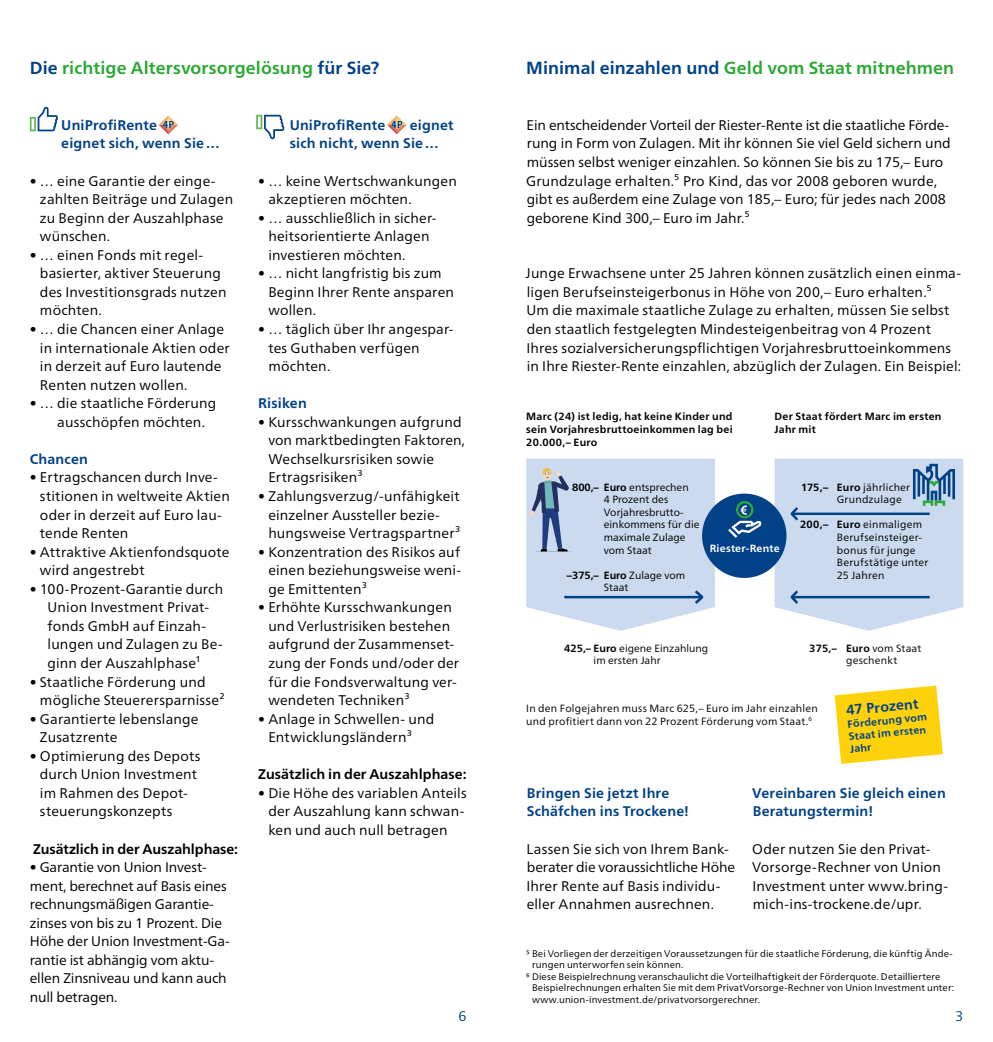
<style>
.page{position:relative;width:993px;height:1042px;background:#fff}
.page>*{position:absolute;margin:0;border:0;box-sizing:border-box;transform-origin:0 0}
.t1{font:17.5px "Frutiger Neuefuer UI Bold";letter-spacing:.005em;color:#2ea836}
.t2{font:14px/18.6px "Frutiger Neuefuer UI Book";letter-spacing:.01em;color:#000}
.t3{font:14px/18.6px "Frutiger Neuefuer UI Book";letter-spacing:-.01em;color:#000}
.t4{font:14px/18.6px "Frutiger Neuefuer UI Bold";letter-spacing:.015em;color:#004187}
.t5{font:14px "Frutiger Neuefuer UI Bold";color:#000}
.t6{font:14px "Frutiger Neuefuer UI Book";color:#004187}
.t7{font:10.5px/12.6px "Frutiger Neuefuer UI Book";letter-spacing:.02em;color:#000}
.t8{font:10.5px/12.6px "Frutiger Neuefuer UI Bold";letter-spacing:.025em;color:#000}
.t9{font:10.5px/12.6px "Frutiger Neuefuer UI Book";color:#000}
.t10{font:10.5px/12.4px "Frutiger Neuefuer UI Bold";color:#004187}
.t11{font:10.5px "Frutiger Neuefuer UI Bold";letter-spacing:.025em;color:#fff}
.t12{font:9.62px "Frutiger Neuefuer UI Book";letter-spacing:.01em;color:#000}
.s1{color:#004187}
.s2{font-family:"Frutiger Neuefuer UI Bold"}
.s3{font-family:"Frutiger Neuefuer UI Book"}
</style>
<div class="page">
<svg style="left:159px;top:116px;width:19px;height:18px"></svg>
<svg style="left:387px;top:116px;width:19px;height:18px"></svg>
<svg style="left:30px;top:107px;width:28px;height:24px"></svg>
<svg style="left:256px;top:115px;width:28px;height:24px"></svg>
<svg style="left:834px;top:685px;width:108px;height:79px"></svg>
<svg style="left:774px;top:458px;width:188px;height:173px;background:#c5d5e9"></svg>
<svg style="left:526px;top:458px;width:188px;height:173px;background:#c6d5e9"></svg>
<div style="left:701px;top:493px;width:85px;height:85px;background:#004187;border-radius:50%"></div>
<svg style="left:728px;top:501px;width:33px;height:37px"></svg>
<p class="t1" style="left:30px;top:58px;width:351px"><span class="s1">Die</span> richtige Altersvorsorgelösung <span class="s1">für Sie?</span></p>
<p class="t4" style="left:61px;top:116px;width:160px">UniProfiRente<br>eignet sich, wenn Sie…</p>
<p class="t2" style="left:40px;top:171px;width:195px;text-indent:-10px">• … eine Garantie der einge&shy;zahlten Beiträge und Zulagen zu Beginn der Auszahlphase wünschen.</p>
<p class="t2" style="left:40px;top:245px;width:188px;text-indent:-10px">• … einen Fonds mit regel&shy;basierter, aktiver Steuerung des Investitionsgrads nutzen möchten.</p>
<p class="t2" style="left:40px;top:320px;width:191px;text-indent:-10px">• … die Chancen einer Anlage in internationale Aktien oder in derzeit auf Euro lautende<br>Renten nutzen wollen.</p>
<p class="t2" style="left:57px;top:394px;width:160px;text-indent:-27px">• … die staatliche Förderung ausschöpfen möchten.</p>
<p class="t4" style="left:30px;top:450px;width:60px">Chancen</p>
<p class="t2" style="left:40px;top:468px;width:191px;text-indent:-10px">• Ertragschancen durch Inve&shy;stitionen in weltweite Aktien oder in derzeit auf Euro lau&shy;tende Renten</p>
<p class="t2" style="left:40px;top:542px;width:191px;text-indent:-10px">• Attraktive Aktienfondsquote wird angestrebt</p>
<p class="t2" style="left:48px;top:579px;width:177px;text-indent:-18px">• 100-Prozent-Garantie durch<br>Union Investment Privat&shy;fonds GmbH auf Einzah&shy;lungen und Zulagen zu Be&shy;ginn der Auszahlphase¹</p>
<p class="t2" style="left:40px;top:672px;width:186px;text-indent:-10px">• Staatliche Förderung und mögliche Steuerersparnisse²</p>
<p class="t2" style="left:40px;top:709px;width:160px;text-indent:-10px">• Garantierte lebenslange<br>Zusatzrente</p>
<p class="t2" style="left:40px;top:746px;width:162px;text-indent:-10px">• Optimierung des Depots durch Union Investment im Rahmen des Depot-- steuerungskonzepts</p>
<p class="t5" style="left:33px;top:840px;width:206px">Zusätzlich in der Auszahlphase:</p>
<p class="t3" style="left:30px;top:858px;width:201px">• Garantie von Union Invest&shy;ment, berechnet auf Basis eines rechnungsmäßigen Garantie&shy;zinses von bis zu 1 Prozent. Die<br>Höhe der Union Investment-Ga&shy;rantie ist abhängig vom aktu&shy;ellen Zinsniveau und kann auch null betragen.</p>
<p class="t4" style="left:289px;top:116px;width:97px">UniProfiRente</p>
<p class="t4" style="left:289px;top:116px;width:165px;text-indent:120px">eignet sich nicht, wenn Sie…</p>
<p class="t2" style="left:268px;top:171px;width:190px;text-indent:-10px">• … keine Wertschwankungen akzeptieren möchten.</p>
<p class="t2" style="left:268px;top:208px;width:170px;text-indent:-10px">• … ausschließlich in sicher&shy;heitsorientierte Anlagen investieren möchten.</p>
<p class="t2" style="left:268px;top:264px;width:187px;text-indent:-10px">• … nicht langfristig bis zum<br>Beginn Ihrer Rente ansparen wollen.</p>
<p class="t2" style="left:268px;top:320px;width:187px;text-indent:-10px">• … täglich über Ihr angespar&shy;tes Guthaben verfügen möchten.</p>
<p class="t4" style="left:258px;top:394px;width:50px">Risiken</p>
<p class="t2" style="left:268px;top:412px;width:198px;text-indent:-10px">• Kursschwankungen aufgrund von marktbedingten Faktoren,<br>Wechselkursrisiken sowie<br>Ertragsrisiken³</p>
<p class="t2" style="left:268px;top:487px;width:194px;text-indent:-10px">• Zahlungsverzug/-unfähigkeit einzelner Aussteller bezie&shy;hungsweise Vertragspartner³</p>
<p class="t2" style="left:268px;top:542px;width:194px;text-align:justify;text-indent:-10px">• Konzentration des Risikos auf einen beziehungsweise weni&shy;ge Emittenten³</p>
<p class="t2" style="left:268px;top:598px;width:192px;text-indent:-10px">• Erhöhte Kursschwankungen und Verlustrisiken bestehen aufgrund der Zusammenset&shy;zung der Fonds und/oder der für die Fondsverwaltung ver&shy;wendeten Techniken³</p>
<p class="t2" style="left:268px;top:709px;width:167px;text-indent:-10px">• Anlage in Schwellen- und<br>Entwicklungsländern³</p>
<p class="t5" style="left:258px;top:766px;width:210px">Zusätzlich in der Auszahlphase:</p>
<p class="t2" style="left:268px;top:783px;width:200px;text-indent:-10px">• Die Höhe des variablen Anteils der Auszahlung kann schwan&shy;ken und auch null betragen</p>
<p class="t1" style="left:526px;top:58px;width:429px"><span class="s1">Minimal einzahlen und</span> Geld vom Staat mitnehmen</p>
<p class="t2" style="left:526px;top:116px;width:426px">Ein entscheidender Vorteil der Riester-Rente ist die staatliche Förde&shy;rung in Form von Zulagen. Mit ihr können Sie viel Geld sichern und müssen selbst weniger einzahlen. So können Sie bis zu 175,– Euro Grundzulage erhalten.⁵ Pro Kind, das vor 2008 geboren wurde, gibt es außerdem eine Zulage von 185,– Euro; für jedes nach 2008 geborene Kind 300,– Euro im Jahr.⁵</p>
<p class="t2" style="left:525px;top:264px;width:437px">Junge Erwachsene unter 25 Jahren können zusätzlich einen einma&shy;ligen Berufseinsteigerbonus in Höhe von 200,– Euro erhalten.⁵<br>Um die maximale staatliche Zulage zu erhalten, müssen Sie selbst den staatlich festgelegten Mindesteigenbeitrag von 4 Prozent Ihres sozialversicherungspflichtigen Vorjahresbruttoeinkommens in Ihre Riester-Rente einzahlen, abzüglich der Zulagen. Ein Beispiel:</p>
<p class="t8" style="left:526px;top:410px;width:208px;text-align:justify">Marc (24) ist ledig, hat keine Kinder und sein Vorjahresbruttoeinkommen lag bei 20.000,– Euro</p>
<p class="t8" style="left:774px;top:410px;width:168px">Der Staat fördert Marc im ersten<br>Jahr mit</p>
<p class="t9" style="left:603px;top:480px;width:97px;text-indent:-32px"><span class="s2">800,– Euro</span> entsprechen<br>4 Prozent des<br>Vorjahresbrutto&shy;einkommens für die maximale Zulage vom Staat</p>
<p class="t8" style="left:566px;top:569px;width:120px">–375,– Euro <span class="s3">Zulage vom</span></p>
<p class="t7" style="left:603px;top:581px;width:26px">Staat</p>
<p class="t11" style="left:709px;top:542px;width:72px">Riester-Rente</p>
<p class="t7" style="left:836px;top:480px;width:75px;text-indent:-36px"><span class="s2">175,– Euro</span> jährlicher<br>Grundzulage</p>
<p class="t7" style="left:836px;top:518px;width:93px;text-indent:-37px"><span class="s2">200,– Euro</span> einmaligem<br>Berufseinsteiger&shy;bonus für junge<br>Berufstätige unter<br>25 Jahren</p>
<p class="t9" style="left:593px;top:642px;width:116px;text-indent:-29px"><span class="s2">425,– Euro</span> eigene Einzahlung im ersten Jahr</p>
<p class="t8" style="left:809px;top:642px;width:114px">375,– Euro <span class="s3">vom Staat</span></p>
<p class="t7" style="left:845px;top:654px;width:53px">geschenkt</p>
<p class="t7" style="left:526px;top:702px;width:293px">In den Folgejahren muss Marc 625,– Euro im Jahr einzahlen und profitiert dann von 22 Prozent Förderung vom Staat.<sup>6</sup></p>
<p class="t4" style="left:845px;top:701px;width:74px;rotate:-6deg">4 7 Prozent</p>
<p class="t10" style="left:846px;top:718px;width:81px;rotate:-6deg">Förderung vom<br>Staat im ersten<br>Jahr</p>
<p class="t4" style="left:752px;top:783px;width:195px">Vereinbaren Sie gleich einen<br>Beratungstermin!</p>
<p class="t2" style="left:752px;top:839px;width:196px">Oder nutzen Sie den Privat-<br>Vorsorge-Rechner von Union<br>Investment unter www.bring&shy;mich-ins-trockene.de/upr.</p>
<p class="t12" style="left:526px;top:947px;width:427px">5 Bei Vorliegen der derzeitigen Voraussetzungen für die staatliche Förderung, die künftig Ände-</p>
<p class="t12" style="left:532px;top:959px;width:153px">rungen unterworfen sein können.</p>
<p class="t12" style="left:526px;top:970px;width:415px">6 Diese Beispielrechnung veranschaulicht die Vorteilhaftigkeit der Förderquote. Detailliertere</p>
<p class="t12" style="left:532px;top:982px;width:424px">Beispielrechnungen erhalten Sie mit dem PrivatVorsorge-Rechner von Union Investment unter:</p>
<p class="t12" style="left:532px;top:993px;width:229px">www.union-investment.de/privatvorsorgerechner.</p>
<p class="t4" style="left:526px;top:783px;width:164px">Bringen Sie jetzt Ihre<br>Schäfchen ins Trockene!</p>
<p class="t2" style="left:526px;top:839px;width:210px">Lassen Sie sich von Ihrem Bank&shy;berater die voraussichtliche Höhe<br>Ihrer Rente auf Basis individu&shy;eller Annahmen ausrechnen.</p>
<p class="t6" style="left:458px;top:1007px;width:10px">6</p>
<p class="t6" style="left:954px;top:1007px;width:10px">3</p>
</div>
